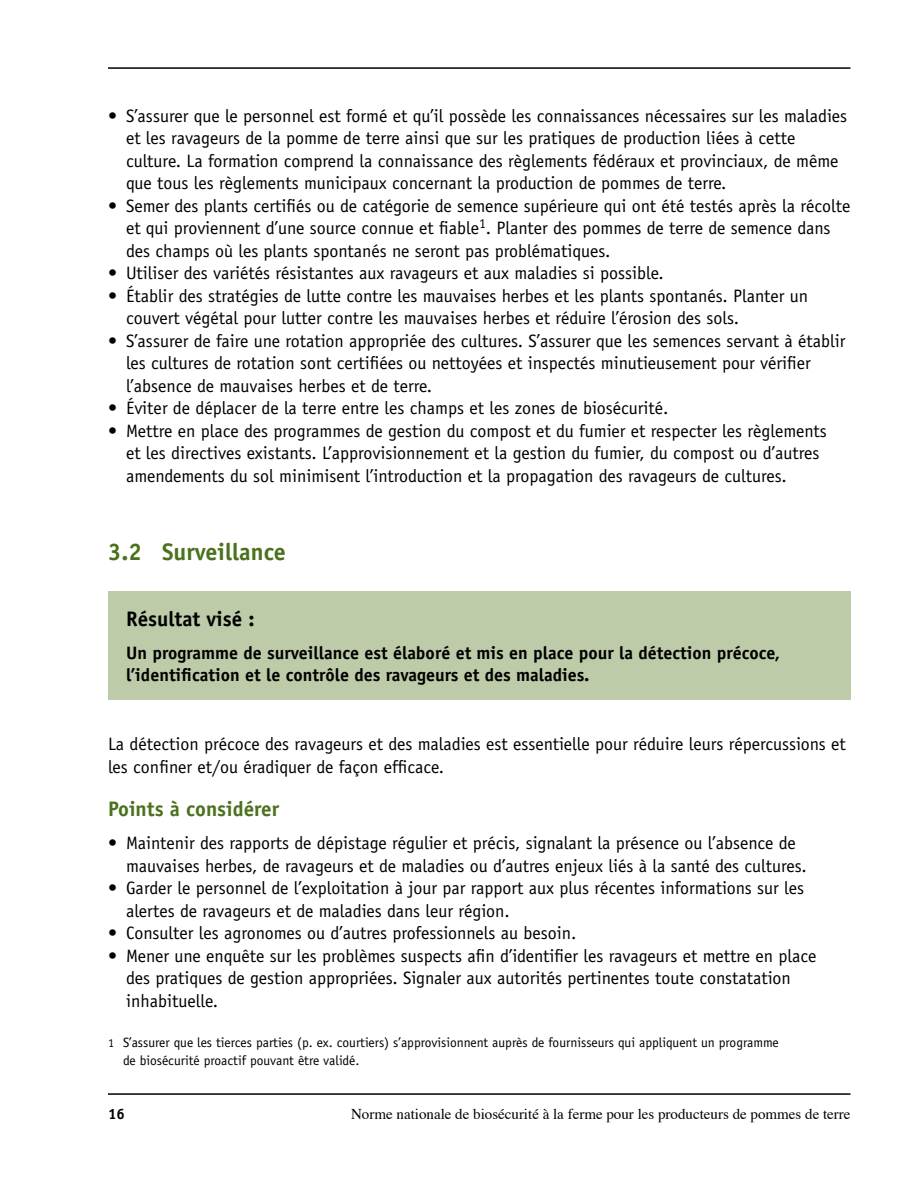
<style>
.page{position:relative;width:918px;height:1188px;background:#fff}
.page>*{position:absolute;margin:0;border:0;box-sizing:border-box;transform-origin:0 0}
.t1{font:700 24px "Officina Sans";color:#4b711d}
.t2{font:700 21px "Officina Sans";color:#4b711d}
.t3{font:700 21px "Officina Sans";color:#000}
.t4{font:18px/22.5px "Officina Sans";color:#000}
.t5{font:700 18px/22.5px "Officina Sans";color:#000}
.t6{font:15px "Times";color:#000}
.t7{font:700 15px "Officina Sans";color:#000}
.t8{font:13.5px/18px "Officina Sans";color:#000}
.s1{font-size:12px}
</style>
<div class="page">
<hr style="left:108px;top:1093px;width:742px;height:2px;background:#000">
<hr style="left:108px;top:67px;width:742px;height:2px;background:#000">
<div style="left:108px;top:591px;width:742px;height:108px;background:#bdcba8"></div>
<p class="t4" style="left:126px;top:104px;width:723px;text-indent:-18px">• S’assurer que le personnel est formé et qu’il possède les connaissances nécessaires sur les maladies et les ravageurs de la pomme de terre ainsi que sur les pratiques de production liées à cette culture. La formation comprend la connaissance des règlements fédéraux et provinciaux, de même que tous les règlements municipaux concernant la production de pommes de terre.</p>
<p class="t4" style="left:126px;top:194px;width:726px;text-indent:-18px">• Semer des plants certifiés ou de catégorie de semence supérieure qui ont été testés après la récolte et qui proviennent d’une source connue et fiable<sup>1</sup>. Planter des pommes de terre de semence dans des champs où les plants spontanés ne seront pas problématiques.</p>
<p class="t4" style="left:108px;top:262px;width:557px">• Utiliser des variétés résistantes aux ravageurs et aux maladies si possible.</p>
<p class="t4" style="left:126px;top:284px;width:684px;text-indent:-18px">• Établir des stratégies de lutte contre les mauvaises herbes et les plants spontanés. Planter un couvert végétal pour lutter contre les mauvaises herbes et réduire l’érosion des sols.</p>
<p class="t4" style="left:126px;top:329px;width:721px;text-indent:-18px">• S’assurer de faire une rotation appropriée des cultures. S’assurer que les semences servant à établir les cultures de rotation sont certifiées ou nettoyées et inspectés minutieusement pour vérifier l’absence de mauvaises herbes et de terre.</p>
<p class="t4" style="left:108px;top:397px;width:562px">• Éviter de déplacer de la terre entre les champs et les zones de biosécurité.</p>
<p class="t4" style="left:126px;top:419px;width:702px;text-indent:-18px">• Mettre en place des programmes de gestion du compost et du fumier et respecter les règlements et les directives existants. L’approvisionnement et la gestion du fumier, du compost ou d’autres amendements du sol minimisent l’introduction et la propagation des ravageurs de cultures.</p>
<h1 class="t1" style="left:108px;top:536px;width:179px">3.2 Surveillance</h1>
<p class="t3" style="left:126px;top:605px;width:130px">Résultat visé :</p>
<p class="t5" style="left:126px;top:641px;width:656px">Un programme de surveillance est élaboré et mis en place pour la détection précoce, l’identification et le contrôle des ravageurs et des maladies.</p>
<p class="t4" style="left:108px;top:733px;width:739px">La détection précoce des ravageurs et des maladies est essentielle pour réduire leurs répercussions et les confiner et/ou éradiquer de façon efficace.</p>
<p class="t2" style="left:108px;top:796px;width:173px">Points à considérer</p>
<p class="t4" style="left:126px;top:832px;width:682px;text-indent:-18px">• Maintenir des rapports de dépistage régulier et précis, signalant la présence ou l’absence de mauvaises herbes, de ravageurs et de maladies ou d’autres enjeux liés à la santé des cultures.</p>
<p class="t4" style="left:126px;top:877px;width:680px;text-indent:-18px">• Garder le personnel de l’exploitation à jour par rapport aux plus récentes informations sur les alertes de ravageurs et de maladies dans leur région.</p>
<p class="t4" style="left:108px;top:922px;width:470px">• Consulter les agronomes ou d’autres professionnels au besoin.</p>
<p class="t4" style="left:126px;top:944px;width:692px;text-indent:-18px">• Mener une enquête sur les problèmes suspects afin d’identifier les ravageurs et mettre en place des pratiques de gestion appropriées. Signaler aux autorités pertinentes toute constatation inhabituelle.</p>
<p class="t8" style="left:123px;top:1033px;width:657px;text-indent:-15px"><span class="s1">1</span> S’assurer que les tierces parties (p. ex. courtiers) s’approvisionnent auprès de fournisseurs qui appliquent un programme de biosécurité proactif pouvant être validé.</p>
<p class="t7" style="left:108px;top:1104px;width:18px">16</p>
<p class="t6" style="left:351px;top:1100px;width:501px">Norme nationale de biosécurité à la ferme pour les producteurs de pommes de terre</p>
</div>
